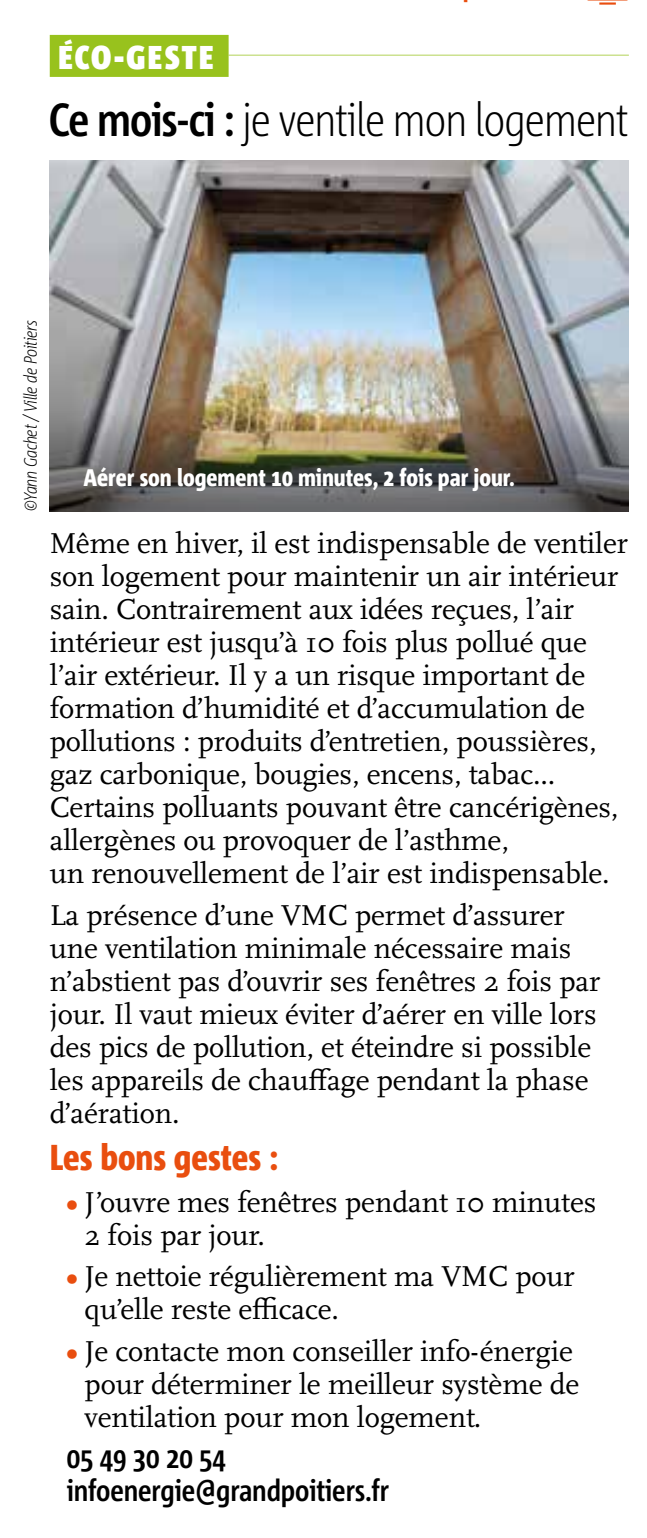
<style>
.page{position:relative;width:647px;height:1538px;background:#fff}
.page>*{position:absolute;margin:0;border:0;box-sizing:border-box;transform-origin:0 0}
.t1{font:300 46.5px "Corpid C1 Cd";letter-spacing:-.02em;color:#000}
.t2{font:800 36px "Corpid C1 Cd";color:#e94e0f}
.t3{font:900 33px "Corpid C1 Cd";letter-spacing:.06em;color:#fff}
.t4{font:30px/33px "Scala OT";letter-spacing:-.005em;color:#000}
.t5{font:700 30px/33px "Corpid C1 Cd";letter-spacing:-.005em;color:#000}
.t6{font:800 24px "Corpid C1 Cd";color:#fff}
.t7{font:italic 300 18px "Corpid C1 Cd";letter-spacing:-.02em;color:#000}
.s1{font-weight:700}
.s2{font-weight:700;color:#e94e0f}
</style>
<div class="page">
<svg style="left:587px;top:0;width:41px;height:1px"></svg>
<hr style="left:598px;top:2px;width:17px;height:3px;background:#e94e0f">
<div style="left:50px;top:35px;width:178px;height:42px;background:#98c21d"></div>
<hr style="left:228px;top:54px;width:400px;height:2px;background:#98c21d">
<img style="left:50px;top:161px;width:578px;height:229px">
<img style="left:50px;top:390px;width:578px;height:121px">
<p class="t3" style="left:58px;top:37px;width:156px">ÉCO-GESTE</p>
<h1 class="t1" style="left:49px;top:91px;width:581px"><span class="s1">Ce mois-ci :</span> je ventile mon logement</h1>
<p class="t7" style="left:19px;top:511px;width:193px;rotate:-90deg">©Yann Gachet /Ville de Poitiers</p>
<p class="t6" style="left:83px;top:462px;width:432px">Aérer son logement 10 minutes, 2 fois par jour.</p>
<p class="t4" style="left:50px;top:527px;width:579px">Même en hiver, il est indispensable de ventiler son logement pour maintenir un air intérieur sain. Contrairement aux idées reçues, l’air intérieur est jusqu’à 10 fois plus pollué que l’air extérieur. Il y a un risque important de formation d’humidité et d’accumulation de pollutions : produits d’entretien, poussières, gaz carbonique, bougies, encens, tabac...<br>Certains polluants pouvant être cancérigènes, allergènes ou provoquer de l’asthme,<br>un renouvellement de l’air est indispensable.</p>
<p class="t4" style="left:50px;top:899px;width:551px">La présence d’une VMC permet d’assurer une ventilation minimale nécessaire mais n’abstient pas d’ouvrir ses fenêtres 2 fois par jour. Il vaut mieux éviter d’aérer en ville lors des pics de pollution, et éteindre si possible les appareils de chauffage pendant la phase d’aération.</p>
<p class="t2" style="left:50px;top:1135px;width:230px">Les bons gestes :</p>
<p class="t4" style="left:84px;top:1186px;width:513px;text-indent:-18px"><span class="s2">•</span> J’ouvre mes fenêtres pendant 10 minutes<br>2 fois par jour.</p>
<p class="t4" style="left:84px;top:1260px;width:491px;text-indent:-18px"><span class="s2">•</span> Je nettoie régulièrement ma VMC pour qu’elle reste efficace.</p>
<p class="t4" style="left:84px;top:1335px;width:496px;text-indent:-18px"><span class="s2">•</span> Je contacte mon conseiller info-énergie pour déterminer le meilleur système de ventilation pour mon logement.</p>
<p class="t5" style="left:67px;top:1440px;width:323px">05 49 30 20 54 infoenergie@grandpoitiers.fr</p>
</div>
